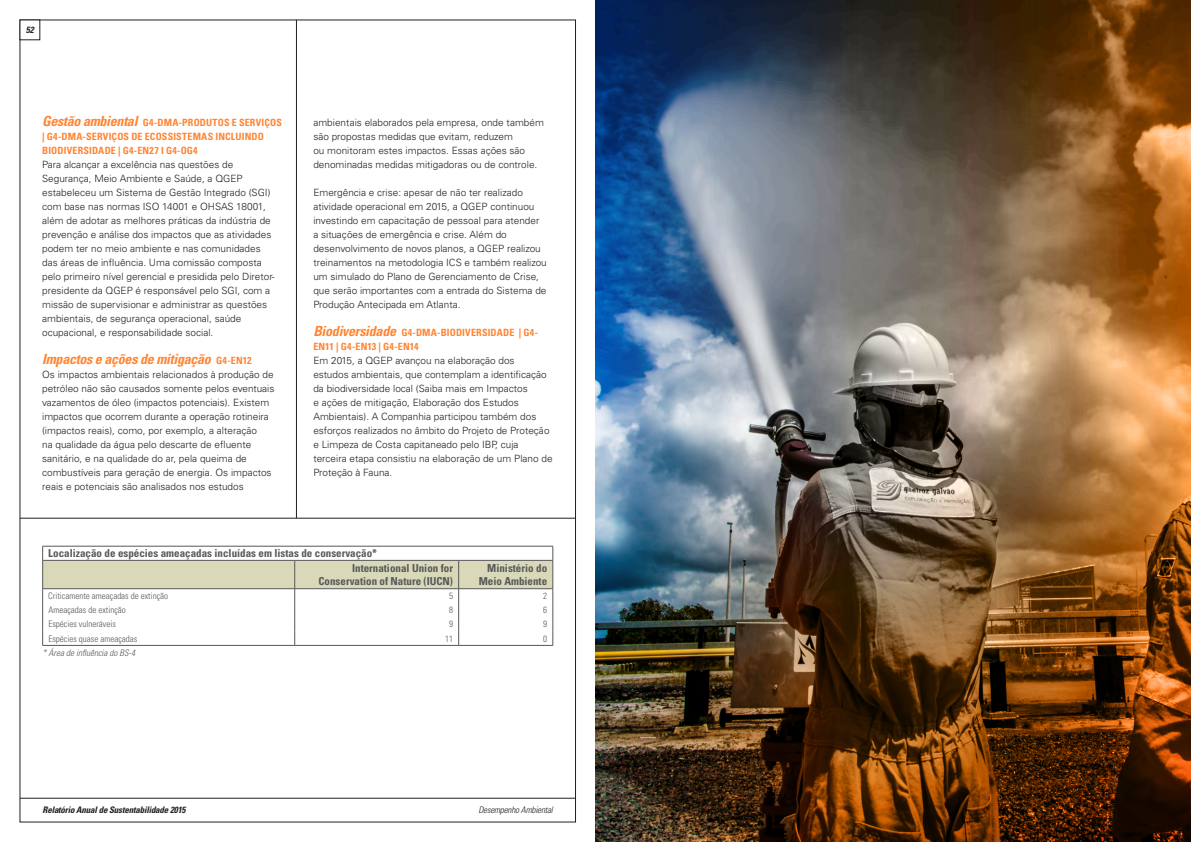
<style>
.page{position:relative;width:1191px;height:842px;background:#fff}
.page>*{position:absolute;margin:0;border:0;box-sizing:border-box;transform-origin:0 0}
._06_-_SUB_Titulo_02{font:italic 700 condensed 14px "Univers LT Std";letter-spacing:-.02em;color:#ff8533}
.t1{font:700 condensed 11px/13.2px "Univers LT Std";color:#57585a;text-align:right}
._04_-_Texto_Corrido{font:300 10px/14px "Univers LT Std";color:#231f20}
._06_-_SUB_Titulo_02-2{font:700 condensed 10px/14px "Univers LT Std";letter-spacing:.015em;color:#ff8533}
.t2{font:300 condensed 9px "Univers LT Std";color:#57585a}
.t3{font:italic 700 condensed 9px "Univers LT Std";letter-spacing:-.02em;color:#231f20}
._08_-_Legendas_tabel{font:italic 300 condensed 9px "Univers LT Std";color:#57585a}
.t4{font:italic 300 condensed 9px "Univers LT Std";letter-spacing:-.02em;color:#231f20}
.s1{font-style:italic;font-size:14px}
.s2{font-style:normal;font-size:10px}
</style>
<div class="page">
<hr style="left:20px;top:798px;width:555px;height:1px;background:#231f20">
<hr style="left:296px;top:20px;width:1px;height:498px;background:#231f20">
<hr style="left:43px;top:645px;width:252px;height:1px;background:#57585a">
<hr style="left:295px;top:645px;width:164px;height:1px;background:#57585a">
<hr style="left:459px;top:645px;width:94px;height:1px;background:#57585a">
<svg style="left:42px;top:546px;width:511px;height:99px"></svg>
<hr style="left:295px;top:588px;width:164px;height:1px;background:#57585a">
<hr style="left:459px;top:588px;width:94px;height:1px;background:#57585a">
<hr style="left:20px;top:518px;width:555px;height:1px;background:#231f20">
<img style="left:595px;top:0;width:596px;height:842px">
<p class="t3" style="left:26px;top:24px;width:9px">52</p>
<p class="_06_-_SUB_Titulo_02-2" style="left:42px;top:115px;width:241px"><span class="s1">Gestão ambiental</span> G4-DMA-PRODUTOS E SERVIÇOS | G4-DMA-SERVIÇOS DE ECOSSISTEMAS INCLUINDO<br>BIODIVERSIDADE | G4-EN27 I G4-OG4</p>
<p class="_04_-_Texto_Corrido" style="left:42px;top:157px;width:234px">Para alcançar a excelência nas questões de Segurança, Meio Ambiente e Saúde, a QGEP estabeleceu um Sistema de Gestão Integrado (SGI) com base nas normas ISO 14001 e OHSAS 18001, além de adotar as melhores práticas da indústria de prevenção e análise dos impactos que as atividades podem ter no meio ambiente e nas comunidades das áreas de influência. Uma comissão composta pelo primeiro nível gerencial e presidida pelo Diretor&shy;presidente da QGEP é responsável pelo SGI, com a missão de supervisionar e administrar as questões ambientais, de segurança operacional, saúde ocupacional, e responsabilidade social.</p>
<p class="_06_-_SUB_Titulo_02" style="left:42px;top:350px;width:211px">Impactos e ações de mitigação <span class="s2">G4-EN12</span></p>
<p class="_04_-_Texto_Corrido" style="left:42px;top:367px;width:234px">Os impactos ambientais relacionados à produção de petróleo não são causados somente pelos eventuais vazamentos de óleo (impactos potenciais). Existem impactos que ocorrem durante a operação rotineira (impactos reais), como, por exemplo, a alteração<br>na qualidade da água pelo descarte de efluente sanitário, e na qualidade do ar, pela queima de combustíveis para geração de energia. Os impactos reais e potenciais são analisados nos estudos</p>
<p class="_04_-_Texto_Corrido" style="left:313px;top:115px;width:232px">ambientais elaborados pela empresa, onde também são propostas medidas que evitam, reduzem<br>ou monitoram estes impactos. Essas ações são denominadas medidas mitigadoras ou de controle.</p>
<p class="_04_-_Texto_Corrido" style="left:313px;top:185px;width:235px">Emergência e crise: apesar de não ter realizado atividade operacional em 2015, a QGEP continuou investindo em capacitação de pessoal para atender a situações de emergência e crise. Além do desenvolvimento de novos planos, a QGEP realizou treinamentos na metodologia ICS e também realizou um simulado do Plano de Gerenciamento de Crise, que serão importantes com a entrada do Sistema de Produção Antecipada em Atlanta.</p>
<p class="_06_-_SUB_Titulo_02-2" style="left:313px;top:325px;width:226px"><span class="s1">Biodiversidade</span> G4-DMA-BIODIVERSIDADE | G4-<br>EN11 | G4-EN13 | G4-EN14</p>
<p class="_04_-_Texto_Corrido" style="left:313px;top:353px;width:241px">Em 2015, a QGEP avançou na elaboração dos<br>estudos ambientais, que contemplam a identificação da biodiversidade local (Saiba mais em Impactos<br>e ações de mitigação, Elaboração dos Estudos Ambientais). A Companhia participou também dos esforços realizados no âmbito do Projeto de Proteção e Limpeza de Costa capitaneado pelo IBP, cuja terceira etapa consistiu na elaboração de um Plano de Proteção à Fauna.</p>
<p class="t1" style="left:48px;top:547px;width:330px">Localização de espécies ameaçadas incluídas em listas de conservação*</p>
<p class="t1" style="left:318px;top:561px;width:136px">International Union for<br>Conservation of Nature (IUCN)</p>
<p class="t1" style="left:479px;top:561px;width:70px">Ministério do<br>Meio Ambiente</p>
<p class="t2" style="left:48px;top:590px;width:121px">Criticamente ameaçadas de extinção</p>
<p class="t2" style="left:449px;top:590px;width:5px">5</p>
<p class="t2" style="left:543px;top:590px;width:5px">2</p>
<p class="t2" style="left:48px;top:605px;width:79px">Ameaçadas de extinção</p>
<p class="t2" style="left:449px;top:605px;width:5px">8</p>
<p class="t2" style="left:543px;top:605px;width:5px">6</p>
<p class="t2" style="left:48px;top:619px;width:69px">Espécies vulneráveis</p>
<p class="t2" style="left:449px;top:619px;width:5px">9</p>
<p class="t2" style="left:543px;top:619px;width:5px">9</p>
<p class="t2" style="left:48px;top:633px;width:90px">Espécies quase ameaçadas</p>
<p class="t2" style="left:445px;top:633px;width:9px">11</p>
<p class="t2" style="left:543px;top:633px;width:5px">0</p>
<p class="_08_-_Legendas_tabel" style="left:43px;top:648px;width:94px">* Área de influência do BS-4</p>
<p class="t3" style="left:43px;top:804px;width:144px">Relatório Anual de Sustentabilidade 2015</p>
<p class="t4" style="left:478px;top:804px;width:76px">Desempenho Ambiental</p>
</div>
